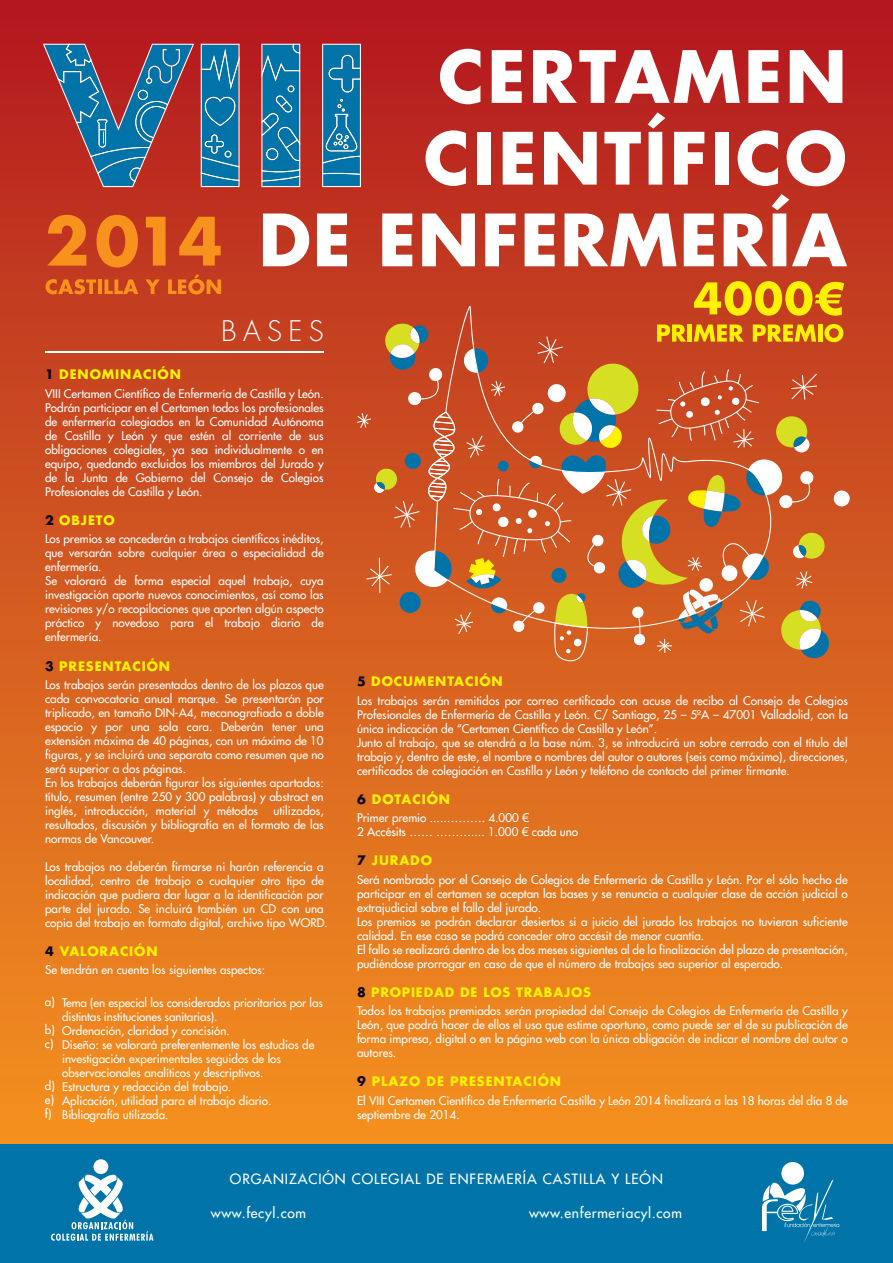
<style>
.page{position:relative;width:893px;height:1263px;background:#fff}
.page>*{position:absolute;margin:0;border:0;box-sizing:border-box;transform-origin:0 0}
.t1{font:700 70.05px/81.8px "Futura LT";letter-spacing:.04em;color:#fff;text-align:right}
.t2{font:300 27.6px "Futura LT";letter-spacing:.23em;color:#fff}
.t3{font:13.8px "Futura LT";letter-spacing:.07em;color:#fff}
.t4{font:13.8px "Futura LT";letter-spacing:.05em;color:#fff}
.t5{font:700 12.75px "Futura LT";letter-spacing:.07em;color:#fff101}
.t6{font:11.7px/14px "Futura LT";color:#fff}
.s1{color:#0c0421}
</style>
<div class="page">
<div style="left:0;top:0;width:893px;height:1263px;background:linear-gradient(to bottom,#b21b20,#faa020)"></div>
<svg style="left:694px;top:281px;width:150px;height:35px;background:#e29d0f"></svg>
<div style="left:0;top:1144px;width:893px;height:119px;background:#0074a9"></div>
<div style="left:93px;top:1159px;width:15px;height:15px;background:#fff;border-radius:50%"></div>
<svg style="left:51px;top:1174px;width:102px;height:67px"></svg>
<div style="left:781px;top:1162px;width:23px;height:22px;background:#fff;border-radius:50%"></div>
<svg style="left:762px;top:1179px;width:77px;height:64px"></svg>
<svg style="left:47px;top:215px;width:39px;height:51px;background:#e06b1e"></svg>
<svg style="left:97px;top:215px;width:41px;height:52px;background:#e2701d"></svg>
<svg style="left:146px;top:217px;width:20px;height:49px"></svg>
<svg style="left:179px;top:217px;width:42px;height:49px;background:#de691e"></svg>
<svg style="left:46px;top:279px;width:50px;height:15px"></svg>
<hr style="left:98px;top:279px;width:4px;height:15px;background:#f7931d">
<svg style="left:105px;top:279px;width:33px;height:15px"></svg>
<svg style="left:145px;top:279px;width:15px;height:15px"></svg>
<svg style="left:168px;top:274px;width:53px;height:20px"></svg>
<hr style="left:46px;top:352px;width:278px;height:1px;background:#fff">
<svg style="left:428px;top:306px;width:348px;height:16px;background:#c84c1f"></svg>
<svg style="left:357px;top:322px;width:493px;height:339px;background:#c96736"></svg>
<svg style="left:201px;top:44px;width:39px;height:143px;background:#2a85b1"></svg>
<svg style="left:261px;top:44px;width:39px;height:143px;background:#2b86b1"></svg>
<svg style="left:322px;top:44px;width:39px;height:143px;background:#2a87b3"></svg>
<svg style="left:43px;top:44px;width:151px;height:143px;background:#755264"></svg>
<h1 class="t1" style="left:258px;top:35px;width:590px">CERTAMEN<br>CIENTÍFICO<br>DE ENFERMERÍA</h1>
<h2 class="t2" style="left:221px;top:315px;width:104px">BASES</h2>
<p class="t5" style="left:45px;top:366px;width:137px"><span class="s1">1</span> DENOMINACIÓN</p>
<p class="t6" style="left:45px;top:386px;width:280px;text-align:justify">VIII Certamen Científico de Enfermería de Castilla y León.<br>Podrán participar en el Certamen todos los profesionales de enfermería colegiados en la Comunidad Autónoma de Castilla y León y que estén al corriente de sus obligaciones colegiales, ya sea individualmente o en equipo, quedando excluidos los miembros del Jurado y de la Junta de Gobierno del Consejo de Colegios Profesionales de Castilla y León.</p>
<p class="t5" style="left:45px;top:512px;width:71px"><span class="s1">2</span> OBJETO</p>
<p class="t6" style="left:45px;top:532px;width:280px">Los premios se concederán a trabajos científicos inéditos, que versarán sobre cualquier área o especialidad de enfermería.<br>Se valorará de forma especial aquel trabajo, cuya investigación aporte nuevos conocimientos, así como las revisiones y/o recopilaciones que aporten algún aspecto práctico y novedoso para el trabajo diario de enfermería.</p>
<p class="t5" style="left:45px;top:657px;width:127px"><span class="s1">3</span> PRESENTACIÓN</p>
<p class="t6" style="left:45px;top:677px;width:280px">Los trabajos serán presentados dentro de los plazos que cada convocatoria anual marque. Se presentarán por triplicado, en tamaño DIN-A4, mecanografiado a doble espacio y por una sola cara. Deberán tener una extensión máxima de 40 páginas, con un máximo de 10 figuras, y se incluirá una separata como resumen que no será superior a dos páginas.<br>En los trabajos deberán figurar los siguientes apartados: título, resumen (entre 250 y 300 palabras) y abstract en inglés, introducción, material y métodos</p>
<p class="t6" style="left:45px;top:803px;width:280px;text-align:justify;text-indent:228px">utilizados, resultados, discusión y bibliografía en el formato de las normas de Vancouver.</p>
<p class="t6" style="left:45px;top:859px;width:284px">Los trabajos no deberán firmarse ni harán referencia a localidad, centro de trabajo o cualquier otro tipo de indicación que pudiera dar lugar a la identificación por parte del jurado. Se incluirá también un CD con una copia del trabajo en formato digital, archivo tipo WORD.</p>
<p class="t5" style="left:45px;top:943px;width:114px"><span class="s1">4</span> VALORACIÓN</p>
<p class="t6" style="left:45px;top:963px;width:222px">Se tendrán en cuenta los siguientes aspectos:</p>
<p class="t6" style="left:62px;top:995px;width:262px">Tema (en especial los considerados prioritarios por las distintas instituciones sanitarias).<br>Ordenación, claridad y concisión.<br>Diseño: se valorará preferentemente los estudios de investigación experimentales seguidos de los observacionales analíticos y descriptivos.<br>Estructura y redacción del trabajo.<br>Aplicación, utilidad para el trabajo diario.<br>Bibliografía utilizada.</p>
<p class="t6" style="left:45px;top:994px;width:11px">a)</p>
<p class="t6" style="left:45px;top:1022px;width:11px">b) c)</p>
<p class="t6" style="left:45px;top:1078px;width:11px;text-align:justify">d) e) f)</p>
<p class="t5" style="left:357px;top:673px;width:147px"><span class="s1">5</span> DOCUMENTACIÓN</p>
<p class="t6" style="left:357px;top:693px;width:492px">Los trabajos serán remitidos por correo certificado con acuse de recibo al Consejo de Colegios Profesionales de Enfermería de Castilla y León. C/ Santiago, 25 – 5ºA – 47001 Valladolid, con la única indicación de “Certamen Científico de Castilla y León”.<br>Junto al trabajo, que se atendrá a la base núm. 3, se introducirá un sobre cerrado con el título del trabajo y, dentro de este, el nombre o nombres del autor o autores (seis como máximo), direcciones, certificados de colegiación en Castilla y León y teléfono de contacto del primer firmante.</p>
<p class="t5" style="left:357px;top:790px;width:94px"><span class="s1">6</span> DOTACIÓN</p>
<p class="t6" style="left:357px;top:811px;width:223px">Primer premio .....………. 4.000 €<br>2 Accésits …… ……….... 1.000 € cada uno</p>
<p class="t5" style="left:357px;top:852px;width:76px"><span class="s1">7</span> JURADO</p>
<p class="t6" style="left:357px;top:872px;width:492px">Será nombrado por el Consejo de Colegios de Enfermería de Castilla y León. Por el sólo hecho de participar en el certamen se aceptan las bases y se renuncia a cualquier clase de acción judicial o extrajudicial sobre el fallo del jurado.<br>Los premios se podrán declarar desiertos si a juicio del jurado los trabajos no tuvieran suficiente calidad. En ese caso se podrá conceder otro accésit de menor cuantía.<br>El fallo se realizará dentro de los dos meses siguientes al de la finalización del plazo de presentación, pudiéndose prorrogar en caso de que el número de trabajos sea superior al esperado.</p>
<p class="t5" style="left:357px;top:984px;width:235px"><span class="s1">8</span> PROPIEDAD DE LOS TRABAJOS</p>
<p class="t6" style="left:357px;top:1004px;width:492px;text-align:justify">Todos los trabajos premiados serán propiedad del Consejo de Colegios de Enfermería de Castilla y León, que podrá hacer de ellos el uso que estime oportuno, como puede ser el de su publicación de forma impresa, digital o en la página web con la única obligación de indicar el nombre del autor o autores.</p>
<p class="t5" style="left:357px;top:1073px;width:206px"><span class="s1">9</span> PLAZO DE PRESENTACIÓN</p>
<p class="t6" style="left:357px;top:1093px;width:492px">El VIII Certamen Científico de Enfermería Castilla y León 2014 finalizará a las 18 horas del día 8 de septiembre de 2014.</p>
<p class="t3" style="left:230px;top:1170px;width:434px">ORGANIZACIÓN COLEGIAL DE ENFERMERÍA CASTILLA Y LEÓN</p>
<p class="t4" style="left:211px;top:1204px;width:97px">www.fecyl.com</p>
<p class="t4" style="left:529px;top:1204px;width:154px">www.enfermeriacyl.com</p>
</div>
